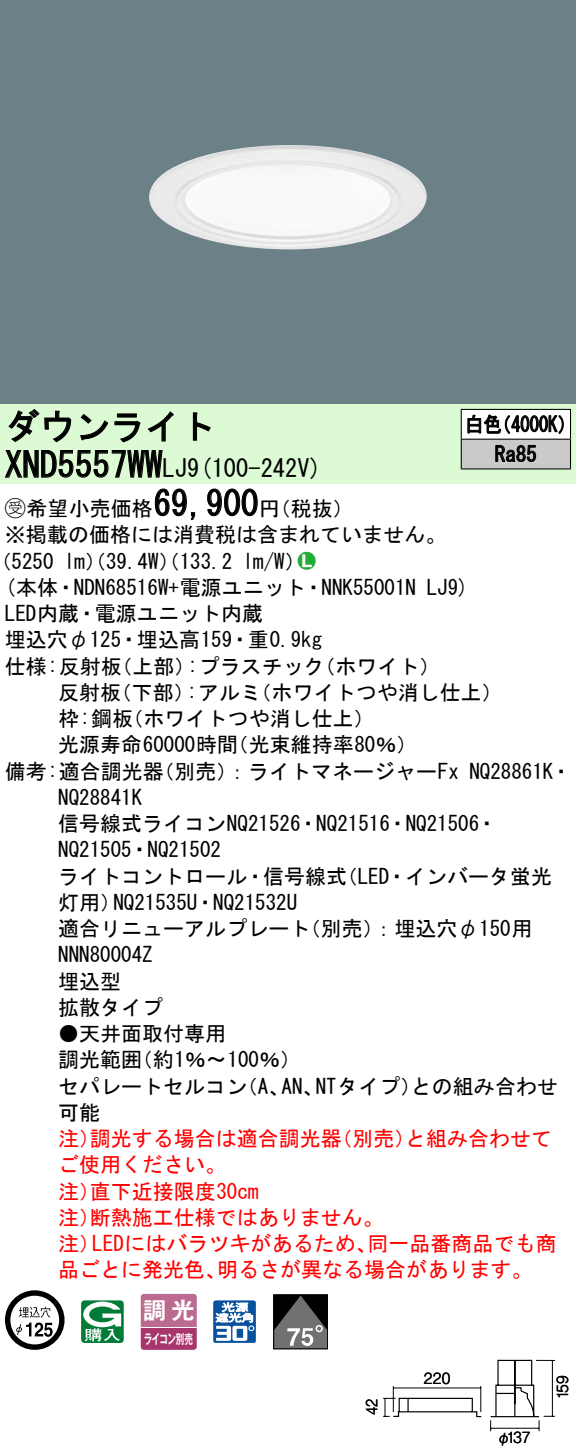
<style>
.page{position:relative;width:576px;height:1456px;background:#fff}
.page>*{position:absolute;margin:0;border:0;box-sizing:border-box;transform-origin:0 0}
.t1{font:35px "MS Gothic";color:#000}
.t2{font:24.5px "MS Gothic";color:#000}
.t3{font:23.1px "Gothic MB101 Pro De Bold 90 pv RKSJ H";color:#fff}
.t4{font:21px/26.2px "MS Gothic";color:#000}
.t5{font:21px/26.2px "MS Gothic";color:#f00}
.t6{font:21px/29.8px "MS Gothic";color:#000;scale:.88 1}
.t7{font:21px "Ford Classification 1";color:#23ac38}
.t8{font:15.4px "Gothic BBB Pro Medium 90 pv RKSJ H";letter-spacing:.015em;color:#000;scale:.9 1}
.t9{font:15.4px "Gothic BBB Pro Medium 90 pv RKSJ H";letter-spacing:.015em;color:#000;scale:.85 1}
.t10{font:13.3px "Gothic MB101 Pro De Bold 90 pv RKSJ H";letter-spacing:-.05em;color:#fff;scale:.65 1}
.s1{font-size:24.5px}
.s2{font-family:"Ford Classification 1"}
.s3{color:#fff}
</style>
<div class="page">
<div style="left:0;top:0;width:575px;height:404px;background:#6c8087"></div>
<img style="left:149px;top:145px;width:278px;height:104px">
<div style="left:0;top:404px;width:575px;height:79px;background:#dcfad4"></div>
<svg style="left:8px;top:409px;width:64px;height:34px"></svg>
<svg style="left:80px;top:413px;width:60px;height:30px"></svg>
<svg style="left:147px;top:411px;width:26px;height:31px"></svg>
<svg style="left:192px;top:412px;width:19px;height:29px"></svg>
<svg style="left:5px;top:450px;width:158px;height:28px"></svg>
<svg style="left:154px;top:488px;width:42px;height:32px"></svg>
<svg style="left:207px;top:488px;width:51px;height:29px"></svg>
<svg style="left:5px;top:1290px;width:59px;height:60px"></svg>
<svg style="left:81px;top:1300px;width:43px;height:43px"></svg>
<svg style="left:140px;top:1294px;width:56px;height:56px;background:#b55883"></svg>
<hr style="left:141px;top:1327px;width:55px;height:1px;background:#fff">
<svg style="left:213px;top:1300px;width:43px;height:43px"></svg>
<div style="left:273px;top:1294px;width:55px;height:55px;border:1px solid #000"></div>
<svg style="left:274px;top:1295px;width:53px;height:54px;background:#565555"></svg>
<div style="left:461px;top:409px;width:109px;height:30px;background:#fff"></div>
<div style="left:461px;top:439px;width:109px;height:30px;background:#cacaca"></div>
<hr style="left:460px;top:409px;width:110px;height:1px;background:#000">
<hr style="left:569px;top:410px;width:2px;height:29px;background:#000">
<hr style="left:460px;top:439px;width:110px;height:1px;background:#000">
<svg style="left:460px;top:410px;width:1px;height:58px"></svg>
<hr style="left:569px;top:440px;width:2px;height:28px;background:#000">
<hr style="left:460px;top:468px;width:110px;height:2px;background:#000">
<svg style="left:467px;top:414px;width:96px;height:20px"></svg>
<svg style="left:495px;top:445px;width:41px;height:17px"></svg>
<svg style="left:383px;top:1386px;width:99px;height:32px"></svg>
<svg style="left:490px;top:1360px;width:64px;height:71px"></svg>
<hr style="left:490px;top:1428px;width:49px;height:1px;background:#000">
<h1 class="t1" style="left:5px;top:409px;width:212px">ダウンライト</h1>
<p class="t2" style="left:187px;top:456px;width:136px">(9 100-242 (V</p>
<h1 class="t1" style="left:5px;top:447px;width:184px">XND5557WW<span class="s1">LJ</span></h1>
<h1 class="t1" style="left:153px;top:486px;width:106px">69,900</h1>
<p class="t4" style="left:5px;top:495px;width:442px"><span class="s2">B</span>希望小売価格<br>※掲載の価格には消費税は含まれていません。</p>
<p class="t7" style="left:298px;top:550px;width:19px">2<span class="s3">7</span></p>
<p class="t4" style="left:259px;top:495px;width:96px">（円税抜(</p>
<p class="t4" style="left:243px;top:548px;width:64px">l m (W/</p>
<p class="t4" style="left:-9px;top:548px;width:65px">（5250</p>
<p class="t4" style="left:64px;top:548px;width:169px">lm）（39.4 ）（W 133.2</p>
<p class="t6" style="left:494px;top:409px;width:49px;text-indent:-30px">白色<br>Ra85</p>
<p class="t6" style="left:492px;top:409px;width:96px">（4000 (K</p>
<p class="t4" style="left:5px;top:574px;width:412px">(本体・NDN68516 +W 電源ユニット・NNK55001N</p>
<p class="t4" style="left:5px;top:600px;width:259px">LED内蔵・電源ユニット内蔵</p>
<p class="t4" style="left:5px;top:627px;width:318px">埋込穴φ125・埋込高159・重0.9kg</p>
<p class="t4" style="left:314px;top:653px;width:127px">（ホワイト(</p>
<p class="t4" style="left:426px;top:574px;width:44px">LJ (9</p>
<p class="t4" style="left:187px;top:653px;width:139px">:プラスチック</p>
<p class="t4" style="left:5px;top:653px;width:118px">仕様:反射板</p>
<p class="t4" style="left:111px;top:653px;width:85px">（上部）</p>
<p class="t4" style="left:58px;top:679px;width:64px">反射板</p>
<p class="t4" style="left:111px;top:679px;width:85px">（下部）</p>
<p class="t4" style="left:187px;top:679px;width:76px">:アルミ</p>
<p class="t4" style="left:250px;top:679px;width:253px">（ホワイトつや消し仕上(</p>
<p class="t4" style="left:58px;top:705px;width:76px">枠:鋼板</p>
<p class="t4" style="left:122px;top:705px;width:253px">（ホワイトつや消し仕上(</p>
<p class="t4" style="left:58px;top:732px;width:181px">光源寿命60000時間</p>
<p class="t4" style="left:227px;top:732px;width:191px">（光束維持率80％(</p>
<p class="t4" style="left:153px;top:758px;width:307px">（別売：）ライトマネージャーFx</p>
<p class="t4" style="left:5px;top:758px;width:160px">備考:適合調光器</p>
<p class="t4" style="left:58px;top:784px;width:85px">NQ28841K</p>
<p class="t4" style="left:58px;top:810px;width:441px">信号線式ライコンNQ21526・NQ21516・NQ21506・</p>
<p class="t4" style="left:58px;top:837px;width:164px">NQ21505・NQ21502</p>
<p class="t4" style="left:336px;top:863px;width:217px">（LED・インバータ蛍光</p>
<p class="t4" style="left:469px;top:758px;width:104px">NQ28861 ・K</p>
<p class="t4" style="left:58px;top:863px;width:290px;text-align:center">ライトコントロール・信号線式<br>NQ21535 ・U NQ21532U</p>
<p class="t4" style="left:58px;top:889px;width:64px">灯用）</p>
<p class="t4" style="left:58px;top:915px;width:253px">適合リニューアルプレート<br>NNN80004Z<br>埋込型<br>拡散タイプ</p>
<p class="t4" style="left:132px;top:1020px;width:171px;text-indent:-73px">●天井面取付専用<br>（約1％〜100％(</p>
<p class="t4" style="left:300px;top:915px;width:234px">（別売：）埋込穴φ150用</p>
<p class="t4" style="left:58px;top:1047px;width:85px">調光範囲</p>
<p class="t4" style="left:315px;top:1073px;width:107px">NTタイプ）</p>
<p class="t4" style="left:411px;top:1073px;width:148px">との組み合わせ</p>
<p class="t4" style="left:58px;top:1073px;width:190px">セパレートセルコン可能</p>
<p class="t4" style="left:237px;top:1073px;width:54px">（、A</p>
<p class="t4" style="left:281px;top:1073px;width:43px">AN、</p>
<p class="t5" style="left:90px;top:1125px;width:253px">調光する場合は適合調光器</p>
<p class="t5" style="left:331px;top:1125px;width:85px">（別売）</p>
<p class="t5" style="left:405px;top:1125px;width:148px">と組み合わせて</p>
<p class="t5" style="left:58px;top:1125px;width:43px">注）</p>
<p class="t5" style="left:58px;top:1152px;width:169px">ご使用ください。</p>
<p class="t5" style="left:90px;top:1178px;width:170px">直下近接限度30cm</p>
<p class="t5" style="left:90px;top:1178px;width:295px;text-indent:-32px">注）<br>断熱施工仕様ではありません。</p>
<p class="t5" style="left:58px;top:1204px;width:43px">注）</p>
<p class="t5" style="left:92px;top:1230px;width:286px">LEDにはバラツキがあるため、</p>
<p class="t5" style="left:367px;top:1230px;width:190px">同一品番商品でも商</p>
<p class="t5" style="left:58px;top:1230px;width:43px">注）</p>
<p class="t5" style="left:58px;top:1257px;width:169px">品ごとに発光色、</p>
<p class="t5" style="left:217px;top:1257px;width:317px">明るさが異なる場合があります。</p>
<p class="t3" style="left:143px;top:1291px;width:53px">調光</p>
<p class="t10" style="left:144px;top:1327px;width:77px">ライコン別売</p>
<p class="t9" style="left:359px;top:1415px;width:21px;rotate:-90deg">42</p>
<p class="t8" style="left:423px;top:1366px;width:31px">220</p>
<p class="t8" style="left:506px;top:1425px;width:27px">137</p>
<p class="t8" style="left:496px;top:1425px;width:17px">φ</p>
<p class="t8" style="left:550px;top:1399px;width:29px;rotate:-90deg">159</p>
</div>
